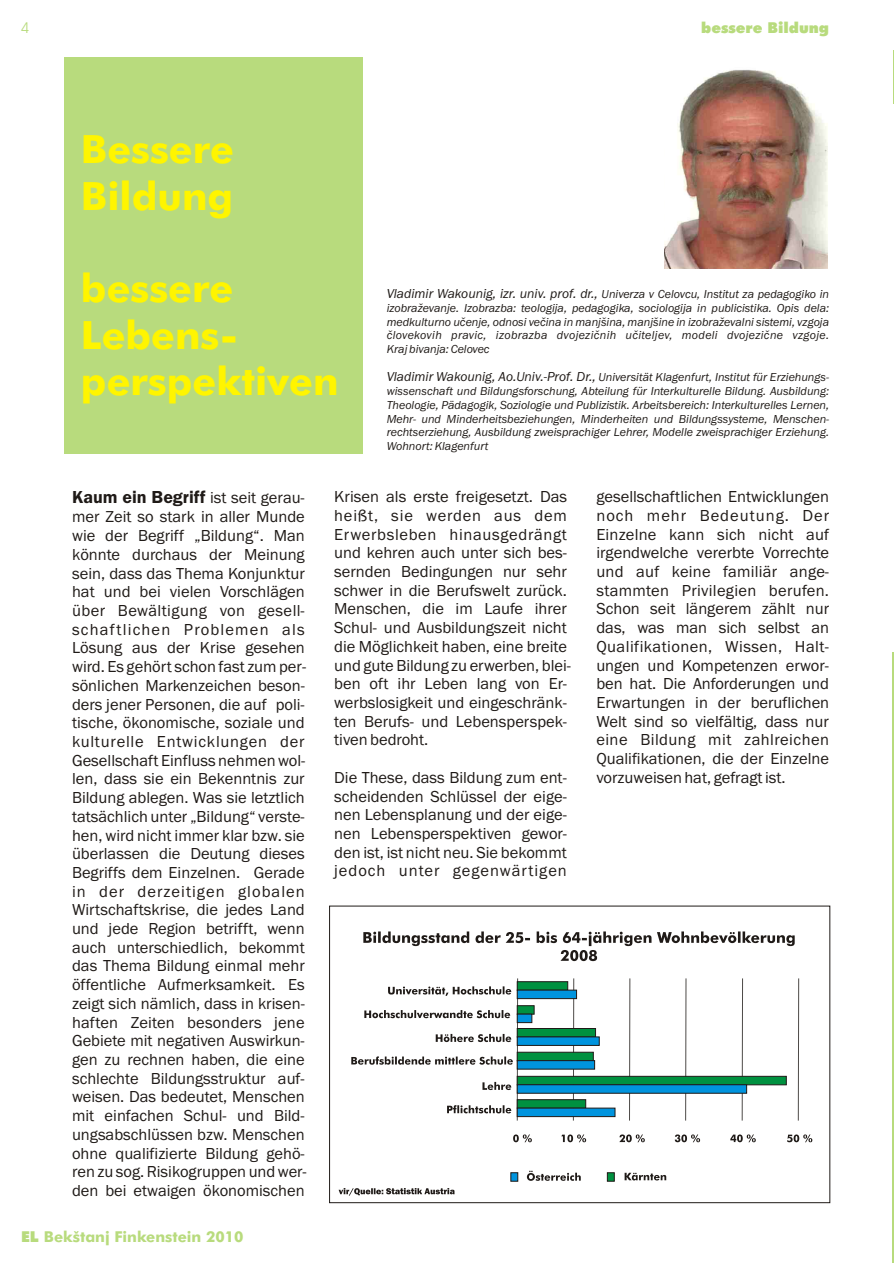
<style>
.page{position:relative;width:894px;height:1263px;background:#fff}
.page>*{position:absolute;margin:0;border:0;box-sizing:border-box;transform-origin:0 0}
.t1{font:700 39px/46.8px "Futura Md BT";color:#fff500}
.t2{font:18px "Franklin Gothic Demi";color:#1f1a17}
.t3{font:16.5px/18.8px "Franklin Gothic";color:#1f1a17}
.t4{font:16.5px "Franklin Gothic";letter-spacing:.025em;color:#1f1a17}
.t5{font:16.5px "Franklin Gothic";letter-spacing:.06em;color:#1f1a17}
.t6{font:16.5px "Franklin Gothic";letter-spacing:.02em;color:#1f1a17}
.t7{font:16.5px "Franklin Gothic";letter-spacing:.04em;color:#1f1a17}
.t8{font:16.5px "Franklin Gothic";letter-spacing:.045em;color:#1f1a17}
.t9{font:16.5px "Franklin Gothic";letter-spacing:.07em;color:#1f1a17}
.t10{font:16.5px "Franklin Gothic";letter-spacing:.05em;color:#1f1a17}
.t11{font:700 15px "Futura Md BT";color:#b8db7d}
.t12{font:15px "Futura X Blk BT";color:#b8db7d}
.t13{font:15px "Avant Garde Bk BT";color:#b8db7d}
.t14{font:italic 12px/13.6px "Franklin Gothic";color:#1f1a17;text-align:justify}
.s1{font-size:13.5px}
.s2{font-family:"Franklin Gothic";font-size:16.5px}
.s3{font-family:"Futura X Blk BT";font-weight:400}
</style>
<div class="page">
<div style="left:64px;top:57px;width:299px;height:396px;background:#b8db7d"></div>
<img style="left:664px;top:69px;width:164px;height:200px">
<hr style="left:893px;top:652px;width:1px;height:611px;background:#b8db7d">
<hr style="left:893px;top:50px;width:1px;height:54px;background:#b8db7d">
<div style="left:329px;top:906px;width:501px;height:297px;border:1px solid #1f1a17"></div>
<svg style="left:363px;top:931px;width:432px;height:30px"></svg>
<svg style="left:388px;top:986px;width:123px;height:10px"></svg>
<svg style="left:364px;top:1010px;width:146px;height:8px"></svg>
<svg style="left:436px;top:1034px;width:75px;height:8px"></svg>
<svg style="left:351px;top:1056px;width:162px;height:9px"></svg>
<svg style="left:482px;top:1082px;width:29px;height:8px"></svg>
<svg style="left:447px;top:1105px;width:64px;height:8px"></svg>
<svg style="left:513px;top:1135px;width:19px;height:7px"></svg>
<svg style="left:527px;top:1171px;width:54px;height:10px"></svg>
<hr style="left:517px;top:978px;width:1px;height:143px;background:#4d4a47">
<hr style="left:573px;top:978px;width:1px;height:143px;background:#4d4a47">
<hr style="left:629px;top:978px;width:1px;height:143px;background:#4d4a47">
<hr style="left:685px;top:978px;width:1px;height:143px;background:#4d4a47">
<hr style="left:742px;top:978px;width:1px;height:143px;background:#4d4a47">
<hr style="left:798px;top:978px;width:1px;height:143px;background:#4d4a47">
<div style="left:517px;top:982px;width:51px;height:8px;background:#009140;border:1px solid #1f1a17"></div>
<div style="left:517px;top:990px;width:60px;height:9px;background:#0094de;border:1px solid #1f1a17"></div>
<div style="left:517px;top:1006px;width:17px;height:8px;background:#009140;border:1px solid #1f1a17"></div>
<div style="left:517px;top:1014px;width:15px;height:9px;background:#0094de;border:1px solid #1f1a17"></div>
<div style="left:517px;top:1028px;width:79px;height:9px;background:#009140;border:1px solid #1f1a17"></div>
<div style="left:517px;top:1037px;width:82px;height:9px;background:#0094de;border:1px solid #1f1a17"></div>
<div style="left:517px;top:1052px;width:76px;height:9px;background:#009140;border:1px solid #1f1a17"></div>
<div style="left:517px;top:1060px;width:78px;height:9px;background:#0094de;border:1px solid #1f1a17"></div>
<div style="left:517px;top:1076px;width:269px;height:9px;background:#009140;border:1px solid #1f1a17"></div>
<div style="left:517px;top:1085px;width:230px;height:8px;background:#0094de"></div>
<div style="left:517px;top:1100px;width:69px;height:8px;background:#009140;border:1px solid #1f1a17"></div>
<div style="left:517px;top:1108px;width:98px;height:9px;background:#0094de;border:1px solid #1f1a17"></div>
<svg style="left:561px;top:1135px;width:25px;height:7px"></svg>
<svg style="left:619px;top:1134px;width:26px;height:8px"></svg>
<svg style="left:675px;top:1135px;width:25px;height:7px"></svg>
<svg style="left:730px;top:1135px;width:26px;height:7px"></svg>
<svg style="left:787px;top:1135px;width:25px;height:7px"></svg>
<svg style="left:625px;top:1173px;width:41px;height:7px"></svg>
<div style="left:511px;top:1173px;width:7px;height:8px;background:#0094de;border:1px solid #1f1a17"></div>
<div style="left:607px;top:1173px;width:7px;height:8px;background:#009140;border:1px solid #1f1a17"></div>
<svg style="left:339px;top:1188px;width:116px;height:8px"></svg>
<p class="t13" style="left:21px;top:21px;width:10px">4</p>
<p class="t12" style="left:701px;top:21px;width:129px">bessere Bildung</p>
<h1 class="t1" style="left:81px;top:130px;width:155px">Bessere<br>Bildung</h1>
<h1 class="t1" style="left:81px;top:268px;width:259px">bessere<br>Lebens&shy;perspektiven</h1>
<p class="t14" style="left:387px;top:288px;width:444px"><span class="s1">Vladimir Wakounig, izr. univ. prof. dr.,</span> Univerza v Celovcu, Institut za pedagogiko in izobraževanje. Izobrazba: teologija, pedagogika, sociologija in publicistika. Opis dela: medkulturno uèenje, odnosi veèina in manjšina, manjšine in izobraževalni sistemi, vzgoja èlovekovih pravic, izobrazba dvojeziènih uèiteljev, modeli dvojeziène vzgoje.<br>Kraj bivanja: Celovec</p>
<p class="t14" style="left:387px;top:372px;width:444px"><span class="s1">Vladimir Wakounig, Ao.Univ.-Prof. Dr.,</span> Universität Klagenfurt, Institut für Erziehungs&shy;wissenschaft und Bildungsforschung, Abteilung für Interkulturelle Bildung. Ausbildung:<br>Theologie, Pädagogik, Soziologie und Publizistik. Arbeitsbereich: Interkulturelles Lernen, Mehr- und Minderheitsbeziehungen, Minderheiten und Bildungssysteme, Menschen&shy;rechtserziehung, Ausbildung zweisprachiger Lehrer, Modelle zweisprachiger Erziehung.<br>Wohnort: Klagenfurt</p>
<p class="t2" style="left:72px;top:491px;width:234px">Kaum ein Begriff <span class="s2">ist seit gerau-</span></p>
<p class="t3" style="left:334px;top:489px;width:234px">Krisen als erste freigesetzt. Das</p>
<p class="t3" style="left:596px;top:489px;width:234px">gesellschaftlichen Entwicklungen</p>
<p class="t3" style="left:72px;top:509px;width:234px">mer Zeit so stark in aller Munde</p>
<p class="t10" style="left:334px;top:509px;width:234px">heißt, sie werden aus dem</p>
<p class="t5" style="left:596px;top:509px;width:234px">noch mehr Bedeutung. Der</p>
<p class="t3" style="left:72px;top:528px;width:234px">wie der Begriff „Bildung“. Man</p>
<p class="t7" style="left:334px;top:528px;width:234px">Erwerbsleben hinausgedrängt</p>
<p class="t3" style="left:596px;top:526px;width:234px">Einzelne kann sich nicht auf</p>
<p class="t3" style="left:72px;top:546px;width:234px">könnte durchaus der Meinung</p>
<p class="t3" style="left:334px;top:545px;width:234px">und kehren auch unter sich bes-</p>
<p class="t3" style="left:596px;top:545px;width:234px">irgendwelche vererbte Vorrechte</p>
<p class="t3" style="left:72px;top:565px;width:234px">sein, dass das Thema Konjunktur</p>
<p class="t3" style="left:334px;top:563px;width:234px">sernden Bedingungen nur sehr</p>
<p class="t3" style="left:596px;top:563px;width:234px">und auf keine familiär ange-</p>
<p class="t3" style="left:72px;top:584px;width:234px">hat und bei vielen Vorschlägen</p>
<p class="t3" style="left:334px;top:582px;width:234px">schwer in die Berufswelt zurück.</p>
<p class="t6" style="left:596px;top:584px;width:234px">stammten Privilegien berufen.</p>
<p class="t4" style="left:72px;top:604px;width:234px">über Bewältigung von gesell-</p>
<p class="t3" style="left:334px;top:601px;width:234px">Menschen, die im Laufe ihrer</p>
<p class="t3" style="left:596px;top:601px;width:234px">Schon seit längerem zählt nur</p>
<p class="t9" style="left:72px;top:623px;width:234px">schaftlichen Problemen als</p>
<p class="t3" style="left:334px;top:620px;width:234px">Schul- und Ausbildungszeit nicht</p>
<p class="t3" style="left:596px;top:620px;width:234px">das, was man sich selbst an</p>
<p class="t3" style="left:72px;top:640px;width:234px">Lösung aus der Krise gesehen</p>
<p class="t3" style="left:334px;top:638px;width:234px">die Möglichkeit haben, eine breite</p>
<p class="t4" style="left:596px;top:640px;width:234px">Qualifikationen, Wissen, Halt-</p>
<p class="t3" style="left:72px;top:659px;width:236px">wird. Es gehört schon fast zum per-</p>
<p class="t3" style="left:334px;top:657px;width:238px">und gute Bildung zu erwerben, blei-</p>
<p class="t3" style="left:596px;top:657px;width:234px">ungen und Kompetenzen erwor-</p>
<p class="t3" style="left:72px;top:677px;width:234px">sönlichen Markenzeichen beson-</p>
<p class="t3" style="left:334px;top:676px;width:234px">ben oft ihr Leben lang von Er-</p>
<p class="t3" style="left:596px;top:676px;width:234px">ben hat. Die Anforderungen und</p>
<p class="t3" style="left:72px;top:696px;width:234px">ders jener Personen, die auf poli-</p>
<p class="t3" style="left:334px;top:694px;width:234px">werbslosigkeit und eingeschränk-</p>
<p class="t3" style="left:596px;top:694px;width:234px">Erwartungen in der beruflichen</p>
<p class="t3" style="left:72px;top:715px;width:234px">tische, ökonomische, soziale und</p>
<p class="t3" style="left:334px;top:713px;width:234px">ten Berufs- und Lebensperspek-</p>
<p class="t3" style="left:596px;top:713px;width:234px">Welt sind so vielfältig, dass nur</p>
<p class="t8" style="left:72px;top:735px;width:234px">kulturelle Entwicklungen der</p>
<p class="t3" style="left:334px;top:732px;width:96px">tiven bedroht.</p>
<p class="t4" style="left:596px;top:734px;width:234px">eine Bildung mit zahlreichen</p>
<p class="t3" style="left:72px;top:752px;width:235px">Gesellschaft Einfluss nehmen wol-</p>
<p class="t3" style="left:596px;top:751px;width:234px">Qualifikationen, die der Einzelne</p>
<p class="t3" style="left:72px;top:771px;width:234px">len, dass sie ein Bekenntnis zur</p>
<p class="t3" style="left:334px;top:769px;width:234px">Die These, dass Bildung zum ent-</p>
<p class="t3" style="left:596px;top:769px;width:191px">vorzuweisen hat, gefragt ist.</p>
<p class="t3" style="left:72px;top:790px;width:234px">Bildung ablegen. Was sie letztlich</p>
<p class="t3" style="left:334px;top:788px;width:234px">scheidenden Schlüssel der eige-</p>
<p class="t3" style="left:72px;top:808px;width:234px">tatsächlich unter „Bildung“ verste-</p>
<p class="t3" style="left:334px;top:807px;width:234px">nen Lebensplanung und der eige-</p>
<p class="t3" style="left:72px;top:827px;width:234px">hen, wird nicht immer klar bzw. sie</p>
<p class="t3" style="left:334px;top:825px;width:234px">nen Lebensperspektiven gewor-</p>
<p class="t3" style="left:72px;top:846px;width:234px">überlassen die Deutung dieses</p>
<p class="t3" style="left:334px;top:844px;width:234px">den ist, ist nicht neu. Sie bekommt</p>
<p class="t3" style="left:72px;top:864px;width:234px">Begriffs dem Einzelnen. Gerade</p>
<p class="t5" style="left:334px;top:865px;width:234px">jedoch unter gegenwärtigen</p>
<p class="t3" style="left:72px;top:883px;width:236px">in der derzeitigen globalen<br>Wirtschaftskrise, die jedes Land und jede Region betrifft, wenn auch unterschiedlich, bekommt das Thema Bildung einmal mehr öffentliche Aufmerksamkeit. Es zeigt sich nämlich, dass in krisen&shy;haften Zeiten besonders jene<br>Gebiete mit negativen Auswirkun&shy;gen zu rechnen haben, die eine schlechte Bildungsstruktur auf&shy;weisen. Das bedeutet, Menschen mit einfachen Schul- und Bild&shy;ungsabschlüssen bzw. Menschen ohne qualifizierte Bildung gehö&shy;ren zu sog. Risikogruppen und wer&shy;den bei etwaigen ökonomischen</p>
<p class="t11" style="left:21px;top:1231px;width:224px"><span class="s3">EL</span> Bekštanj Finkenstein 2010</p>
</div>
